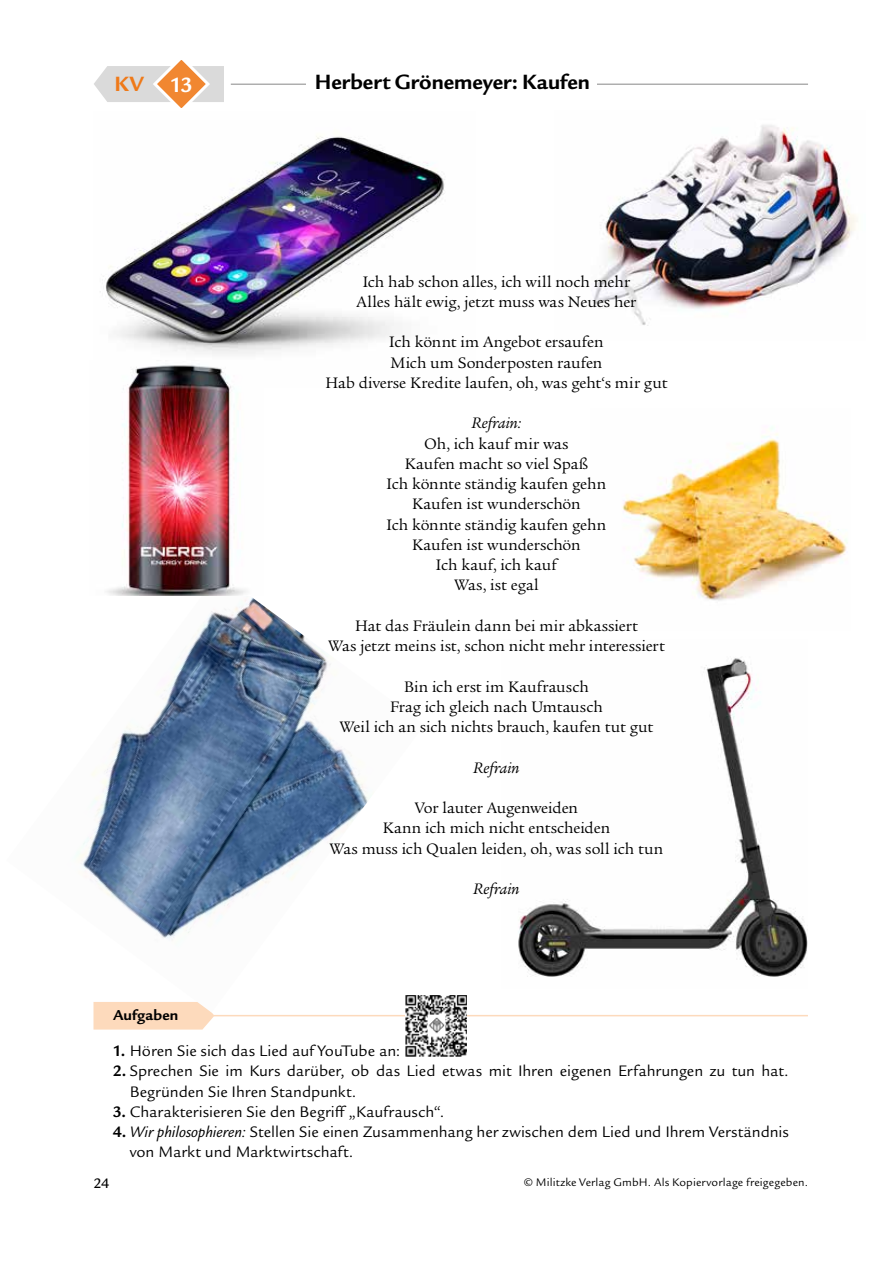
<style>
.page{position:relative;width:893px;height:1263px;background:#fff}
.page>*{position:absolute;margin:0;border:0;box-sizing:border-box;transform-origin:0 0}
.t1{font:700 22.5px "Legacy Sans ITC Std";letter-spacing:.005em;color:#000}
.t2{font:700 22.5px "Legacy Sans ITC Std";color:#ef7918}
.t3{font:16.5px/20.2px "Legacy Serif ITC Std";color:#000;text-align:center}
.t4{font:16.5px/20.2px "Legacy Sans ITC Std";color:#000}
.t5{font:italic 16.5px "Legacy Serif ITC Std";color:#000}
.t6{font:700 15.75px "Legacy Sans ITC Std";letter-spacing:.005em;color:#000}
.t7{font:500 15px "Legacy Sans ITC Std";color:#000}
.t8{font:12px "Legacy Sans ITC Std";letter-spacing:.01em;color:#000}
.s1{color:#fff}
.s2{font-weight:700}
.s3{font-style:italic}
</style>
<div class="page">
<hr style="left:214px;top:1015px;width:594px;height:1px;background:#fddabc">
<svg style="left:94px;top:60px;width:130px;height:48px"></svg>
<hr style="left:231px;top:84px;width:577px;height:1px;background:#878787">
<div style="left:306px;top:73px;width:290px;height:52px;background:#fff"></div>
<div style="left:93px;top:1012px;width:121px;height:17px;background:#fddabc"></div>
<img style="left:593px;top:125px;width:265px;height:201px">
<img style="left:100px;top:136px;width:345px;height:218px">
<img style="left:76px;top:595px;width:330px;height:417px">
<img style="left:622px;top:427px;width:226px;height:174px">
<img style="left:518px;top:658px;width:290px;height:319px">
<img style="left:106px;top:365px;width:140px;height:230px">
<img style="left:406px;top:995px;width:60px;height:61px">
<h1 class="t2" style="left:114px;top:71px;width:80px">KV <span class="s1">13</span></h1>
<h1 class="t1" style="left:315px;top:68px;width:277px">Herbert Grönemeyer: Kaufen</h1>
<p class="t6" style="left:113px;top:1006px;width:67px">Aufgaben</p>
<p class="t3" style="left:357px;top:271px;width:281px">Ich hab schon alles, ich will noch mehr<br>Alles hält ewig, jetzt muss was Neues her</p>
<p class="t3" style="left:325px;top:332px;width:344px">Ich könnt im Angebot ersaufen<br>Mich um Sonderposten raufen<br>Hab diverse Kredite laufen, oh, was geht‘s mir gut</p>
<p class="t5" style="left:471px;top:414px;width:52px">Refrain:</p>
<p class="t3" style="left:387px;top:433px;width:221px">Oh, ich kauf mir was<br>Kaufen macht so viel Spaß<br>Ich könnte ständig kaufen gehn<br>Kaufen ist wunderschön<br>Ich könnte ständig kaufen gehn<br>Kaufen ist wunderschön<br>Ich kauf, ich kauf<br>Was, ist egal</p>
<p class="t3" style="left:328px;top:616px;width:338px">Hat das Fräulein dann bei mir abkassiert<br>Was jetzt meins ist, schon nicht mehr interessiert</p>
<p class="t3" style="left:340px;top:676px;width:315px">Bin ich erst im Kaufrausch<br>Frag ich gleich nach Umtausch<br>Weil ich an sich nichts brauch, kaufen tut gut</p>
<p class="t5" style="left:473px;top:758px;width:48px">Refrain</p>
<p class="t3" style="left:330px;top:798px;width:335px">Vor lauter Augenweiden<br>Kann ich mich nicht entscheiden<br>Was muss ich Qualen leiden, oh, was soll ich tun</p>
<p class="t5" style="left:473px;top:879px;width:48px">Refrain</p>
<p class="t4" style="left:113px;top:1041px;width:289px"><span class="s2">1.</span> Hören Sie sich das Lied auf YouTube an:</p>
<p class="t4" style="left:130px;top:1061px;width:661px;text-indent:-17px"><span class="s2">2.</span> Sprechen Sie im Kurs darüber, ob das Lied etwas mit Ihren eigenen Erfahrungen zu tun hat.<br>Begründen Sie Ihren Standpunkt.</p>
<p class="t4" style="left:113px;top:1102px;width:333px"><span class="s2">3.</span> Charakterisieren Sie den Begriff „Kaufrausch“.</p>
<p class="t4" style="left:130px;top:1122px;width:661px;text-indent:-17px"><span class="s2">4.</span> <span class="s3">Wir philosophieren:</span> Stellen Sie einen Zusammenhang her zwischen dem Lied und Ihrem Verständnis von Markt und Marktwirtschaft.</p>
<p class="t7" style="left:93px;top:1175px;width:17px">24</p>
<p class="t8" style="left:524px;top:1175px;width:286px">© Militzke Verlag GmbH. Als Kopiervorlage freigegeben.</p>
</div>
